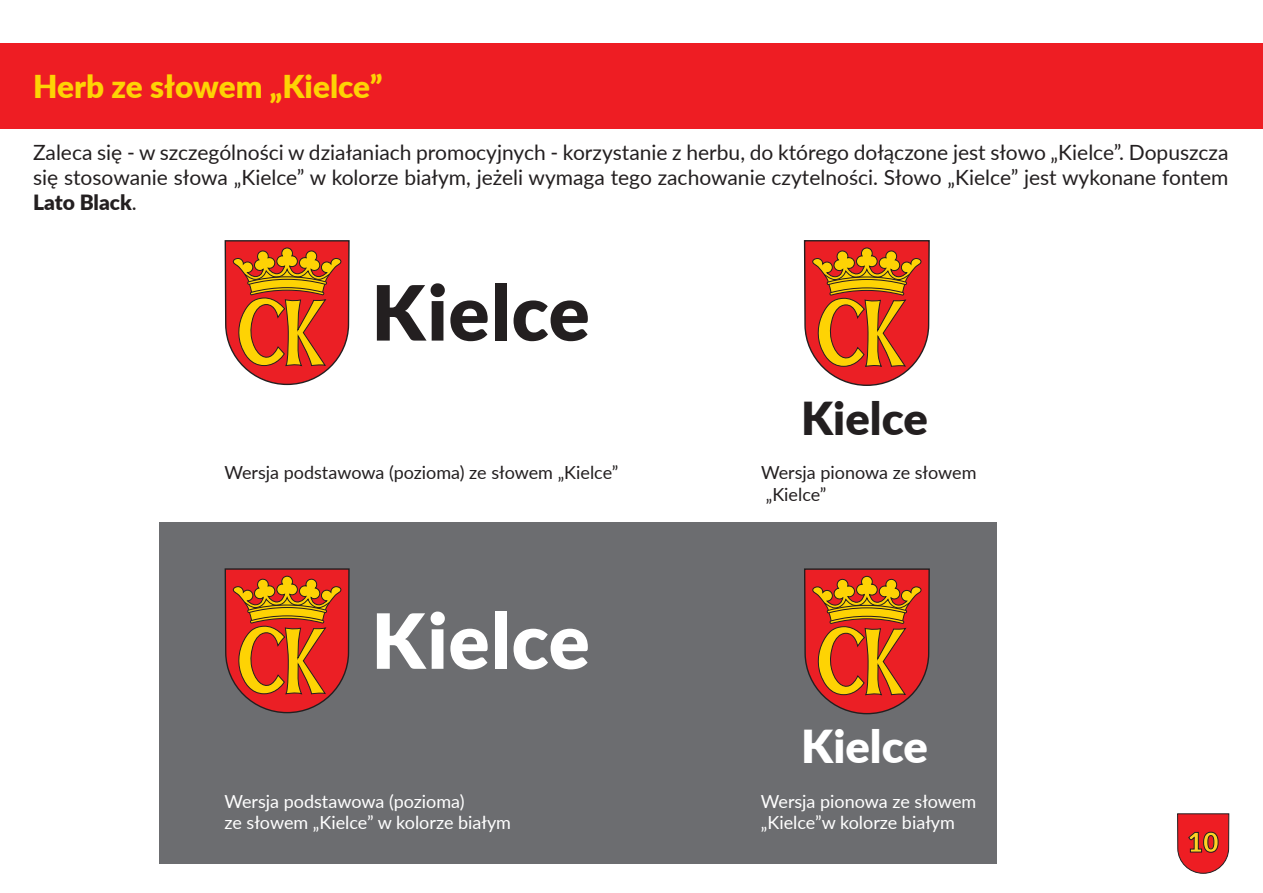
<style>
.page{position:relative;width:1263px;height:893px;background:#fff}
.page>*{position:absolute;margin:0;border:0;box-sizing:border-box;transform-origin:0 0}
.t1{font:900 45.45px "Lato";color:#fff}
.t2{font:900 45.45px "Lato";color:#231f20}
.t3{font:900 31.5px "Lato";color:#fed304}
.t4{font:900 27px "Lato";color:#fdd323}
.t5{font:21px/25.2px "Lato";color:#231f20;text-align:justify}
.t6{font:18px/21.6px "Lato";color:#fff}
.t7{font:18px/21.6px "Lato";color:#231f20}
.s1{font-weight:900}
</style>
<div class="page">
<div style="left:160px;top:522px;width:837px;height:342px;background:#6c6d70"></div>
<div style="left:0;top:44px;width:1263px;height:85px;background:#ee1d23"></div>
<svg style="left:1177px;top:813px;width:52px;height:61px;background:#d93438"></svg>
<svg style="left:804px;top:568px;width:126px;height:147px;background:#cb5024"></svg>
<svg style="left:803px;top:240px;width:127px;height:146px;background:#da5f33"></svg>
<svg style="left:377px;top:283px;width:111px;height:58px"></svg>
<div style="left:495px;top:284px;width:12px;height:57px;background:#231f20"></div>
<svg style="left:513px;top:300px;width:75px;height:41px"></svg>
<svg style="left:224px;top:240px;width:126px;height:146px;background:#da6034"></svg>
<svg style="left:377px;top:612px;width:111px;height:57px"></svg>
<div style="left:495px;top:612px;width:12px;height:57px;background:#fff"></div>
<svg style="left:513px;top:629px;width:75px;height:40px"></svg>
<svg style="left:224px;top:568px;width:126px;height:146px;background:#ca5024"></svg>
<h2 class="t3" style="left:33px;top:62px;width:351px">Herb ze słowem „Kielce”</h2>
<p class="t5" style="left:33px;top:138px;width:1197px">Zaleca się - w szczególności w działaniach promocyjnych - korzystanie z herbu, do którego dołączone jest słowo „Kielce”. Dopuszcza się stosowanie słowa „Kielce” w kolorze białym, jeżeli wymaga tego zachowanie czytelności. Słowo „Kielce” jest wykonane fontem <span class="s1">Lato Black</span>.</p>
<p class="t7" style="left:225px;top:461px;width:395px">Wersja podstawowa (pozioma) ze słowem „Kielce”</p>
<p class="t6" style="left:225px;top:789px;width:288px">Wersja podstawowa (pozioma)<br>ze słowem „Kielce” w kolorze białym</p>
<h1 class="t2" style="left:801px;top:384px;width:128px">Kielce</h1>
<p class="t7" style="left:761px;top:461px;width:217px">Wersja pionowa ze słowem „Kielce”</p>
<h1 class="t1" style="left:801px;top:712px;width:128px">Kielce</h1>
<p class="t6" style="left:761px;top:789px;width:217px">Wersja pionowa ze słowem „Kielce”w kolorze białym</p>
<p class="t4" style="left:1187px;top:822px;width:33px">10</p>
</div>
